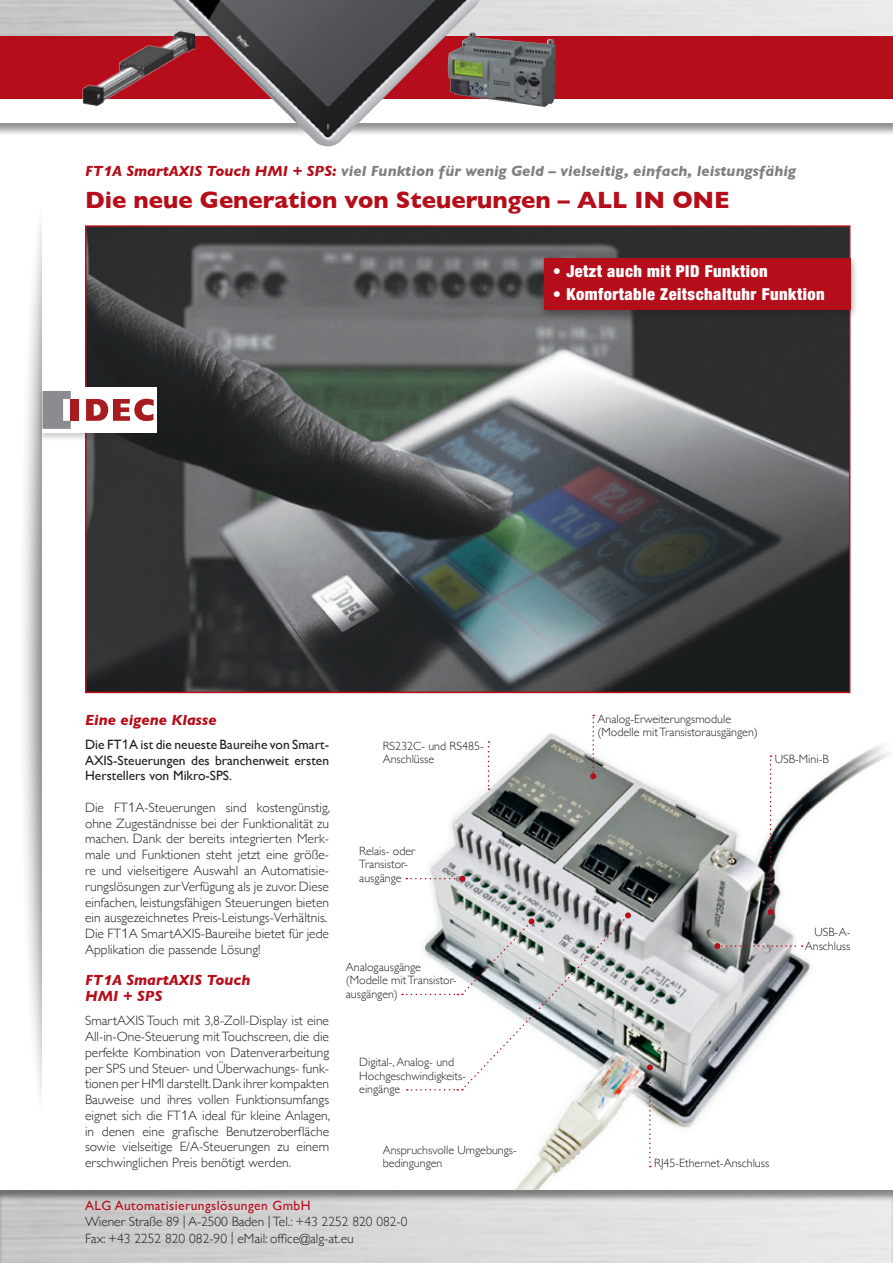
<style>
.page{position:relative;width:893px;height:1263px;background:#fff}
.page>*{position:absolute;margin:0;border:0;box-sizing:border-box;transform-origin:0 0}
.t1{font:700 24px "Gill Sans";color:#b50e1a}
.t2{font:900 condensed 16.5px "Helvetica Neue";letter-spacing:.03em;color:#fff}
.t3{font:italic 700 15px "Gill Sans";color:#808083}
.t4{font:italic 700 15px/15.8px "Gill Sans";color:#b50e1a}
.t5{font:300 13.5px/15.8px "Gill Sans";color:#231f20}
.t6{font:13.5px/15.8px "Gill Sans";color:#231f20;text-align:justify}
.t7{font:13.5px "Gill Sans";letter-spacing:.03em;color:#b50e1a}
.t8{font:300 12px/13.5px "Gill Sans";color:#231f20}
.s1{color:#b50e1a}
.s2{font-family:"M Arial";font-weight:900;font-size:13.5px;color:#b50e1a}
.s3{font-family:"M Arial"}
.s4{font-family:"M Arial";font-weight:900;font-size:13.5px}
</style>
<div class="page">
<div style="left:18px;top:194px;width:79px;height:930px;background:#231f20;opacity:.6"></div>
<div style="left:43px;top:147px;width:850px;height:1022px;background:#fff"></div>
<img style="left:88px;top:228px;width:759px;height:462px">
<div style="left:38px;top:386px;width:124px;height:56px;background:#231f20;opacity:.2"></div>
<div style="left:43px;top:387px;width:114px;height:46px;background:#fff"></div>
<svg style="left:43px;top:391px;width:28px;height:38px"></svg>
<div style="left:71px;top:399px;width:8px;height:22px;background:#a61c1f"></div>
<svg style="left:86px;top:399px;width:68px;height:22px"></svg>
<img style="left:412px;top:733px;width:478px;height:457px">
<svg style="left:590px;top:715px;width:6px;height:64px"></svg>
<svg style="left:647px;top:1064px;width:6px;height:103px"></svg>
<svg style="left:767px;top:755px;width:6px;height:160px"></svg>
<svg style="left:488px;top:741px;width:1px;height:49px"></svg>
<svg style="left:406px;top:876px;width:59px;height:6px"></svg>
<svg style="left:714px;top:943px;width:89px;height:6px"></svg>
<svg style="left:402px;top:912px;width:229px;height:178px"></svg>
<div style="left:537px;top:254px;width:321px;height:66px;background:#231f20;opacity:.5"></div>
<div style="left:544px;top:258px;width:306px;height:51px;background:#b50e1a"></div>
<div style="left:0;top:0;width:893px;height:136px;background:#231f20;opacity:.5"></div>
<img style="left:0;top:0;width:893px;height:36px">
<div style="left:0;top:1190px;width:893px;height:73px;background:#231f20;opacity:.5"></div>
<div style="left:0;top:36px;width:893px;height:87px;background:#fff"></div>
<div style="left:0;top:37px;width:893px;height:63px;background:#b50e1a"></div>
<img style="left:172px;top:0;width:307px;height:146px">
<img style="left:83px;top:30px;width:112px;height:75px">
<img style="left:448px;top:32px;width:108px;height:75px">
<p class="t3" style="left:85px;top:163px;width:712px"><span class="s1">FT</span><span class="s2">1</span><span class="s1">A SmartAXIS Touch HMI + SPS:</span> viel Funktion für wenig Geld – vielseitig, einfach, leistungsfähig</p>
<h1 class="t1" style="left:85px;top:181px;width:646px">Die neue Generation von Steuerungen – ALL IN ONE</h1>
<p class="t2" style="left:553px;top:261px;width:217px">• Jetzt auch mit PID Funktion</p>
<p class="t2" style="left:553px;top:283px;width:273px">• Komfortable Zeitschaltuhr Funktion</p>
<p class="t4" style="left:85px;top:712px;width:133px">Eine eigene Klasse</p>
<p class="t6" style="left:85px;top:736px;width:246px">Die FT<span class="s3">1</span>A ist die neueste Baureihe von Smart-AXIS-Steuerungen des branchenweit ersten Herstellers von Mikro-SPS.</p>
<p class="t5" style="left:85px;top:799px;width:247px">Die FT<span class="s3">1</span>A-Steuerungen sind kostengünstig, ohne Zugeständnisse bei der Funktionalität zu machen. Dank der bereits integrierten Merk&shy;male und Funktionen steht jetzt eine größe&shy;re und vielseitigere Auswahl an Automatisie&shy;rungslösungen zurVerfügung als je zuvor. Diese einfachen, leistungsfähigen Steuerungen bieten ein ausgezeichnetes Preis-Leistungs-Verhältnis.<br>Die FT<span class="s3">1</span>A SmartAXIS-Baureihe bietet für jede Applikation die passende Lösung!</p>
<p class="t4" style="left:85px;top:972px;width:167px">FT<span class="s4">1</span>A SmartAXIS Touch<br>HMI + SPS</p>
<p class="t5" style="left:85px;top:1012px;width:247px;text-align:justify">SmartAXIS Touch mit 3,8-Zoll-Display ist eine All-in-One-Steuerung mit Touchscreen, die die perfekte Kombination von Datenverarbeitung per SPS und Steuer- und Überwachungs- funk&shy;tionen per HMI darstellt. Dank ihrer kompakten Bauweise und ihres vollen Funktionsumfangs eignet sich die FT<span class="s3">1</span>A ideal für kleine Anlagen, in denen eine grafische Benutzeroberfläche sowie vielseitige E/A-Steuerungen zu einem erschwinglichen Preis benötigt werden.</p>
<p class="t8" style="left:383px;top:738px;width:103px">RS232C- und RS485-<br>Anschlüsse</p>
<p class="t8" style="left:359px;top:843px;width:57px">Relais- oder<br>Transistor&shy;ausgänge</p>
<p class="t8" style="left:346px;top:959px;width:112px">Analogausgänge (Modelle mit Transistor&shy;ausgängen)</p>
<p class="t8" style="left:359px;top:1055px;width:108px">Digital-, Analog- und<br>Hochgeschwindigkeits&shy;eingänge</p>
<p class="t8" style="left:383px;top:1142px;width:136px">Anspruchsvolle Umgebungs&shy;bedingungen</p>
<p class="t7" style="left:85px;top:1197px;width:227px">ALG Automatisierungslösungen GmbH</p>
<p class="t5" style="left:85px;top:1213px;width:324px;line-height:16.5px">Wiener Straße 89 | A-2500 Baden | Tel.: +43 2252 820 082-0<br>Fax: +43 2252 820 082-90 | eMail: office@alg-at.eu</p>
<p class="t8" style="left:597px;top:711px;width:162px">Analog-Erweiterungsmodule (Modelle mit Transistorausgängen)</p>
<p class="t8" style="left:775px;top:752px;width:56px">USB-Mini-B</p>
<p class="t8" style="left:805px;top:925px;width:47px;text-align:right">USB-A-<br>Anschluss</p>
<p class="t8" style="left:654px;top:1156px;width:117px">RJ45-Ethernet-Anschluss</p>
</div>
